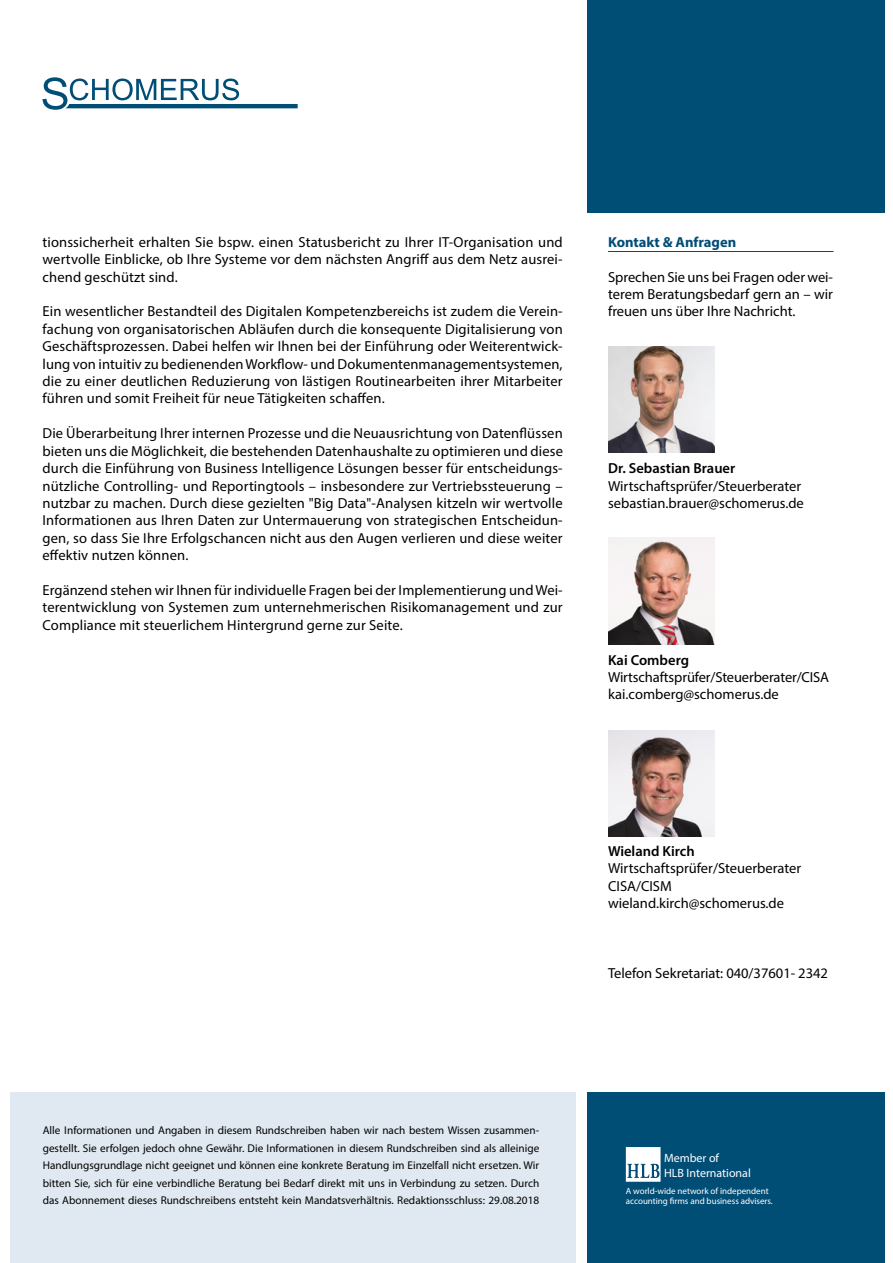
<style>
.page{position:relative;width:893px;height:1263px;background:#fff}
.page>*{position:absolute;margin:0;border:0;box-sizing:border-box;transform-origin:0 0}
.t1{font:14.55px/17.4px "Myriad Pro";color:#000;text-align:justify}
.t2{font:600 14.55px "Myriad Pro";color:#000}
.t3{font:700 14.55px "Myriad Pro";color:#004d76}
.t4{font:12px/15px "Myriad Pro";color:#fff}
.t5{font:11.25px/17.4px "Myriad Pro";color:#000;text-align:justify}
.t6{font:9px/10.5px "Myriad Pro";color:#fff}
</style>
<div class="page">
<div style="left:587px;top:0;width:297px;height:213px;background:#004d76"></div>
<div style="left:11px;top:1093px;width:565px;height:170px;background:#e0e9f1"></div>
<svg style="left:43px;top:77px;width:255px;height:33px"></svg>
<hr style="left:608px;top:251px;width:225px;height:1px;background:#004d76">
<div style="left:587px;top:1093px;width:297px;height:170px;background:#004d76"></div>
<svg style="left:626px;top:1147px;width:34px;height:35px"></svg>
<img style="left:609px;top:730px;width:105px;height:106px">
<img style="left:608px;top:538px;width:106px;height:106px">
<img style="left:608px;top:346px;width:106px;height:107px">
<p class="t1" style="left:43px;top:233px;width:522px">tionssicherheit erhalten Sie bspw. einen Statusbericht zu Ihrer IT-Organisation und wertvolle Einblicke, ob Ihre Systeme vor dem nächsten Angriff aus dem Netz ausrei&shy;chend geschützt sind.</p>
<p class="t1" style="left:43px;top:303px;width:522px">Ein wesentlicher Bestandteil des Digitalen Kompetenzbereichs ist zudem die Verein&shy;fachung von organisatorischen Abläufen durch die konsequente Digitalisierung von Geschäftsprozessen. Dabei helfen wir Ihnen bei der Einführung oder Weiterentwick&shy;lung von intuitiv zu bedienenden Workflow- und Dokumentenmanagementsystemen, die zu einer deutlichen Reduzierung von lästigen Routinearbeiten ihrer Mitarbeiter führen und somit Freiheit für neue Tätigkeiten schaffen.</p>
<p class="t1" style="left:43px;top:424px;width:522px">Die Überarbeitung Ihrer internen Prozesse und die Neuausrichtung von Datenflüssen bieten uns die Möglichkeit, die bestehenden Datenhaushalte zu optimieren und diese durch die Einführung von Business Intelligence Lösungen besser für entscheidungs&shy;nützliche Controlling- und Reportingtools – insbesondere zur Vertriebssteuerung – nutzbar zu machen. Durch diese gezielten "Big Data"-Analysen kitzeln wir wertvolle Informationen aus Ihren Daten zur Untermauerung von strategischen Entscheidun&shy;gen, so dass Sie Ihre Erfolgschancen nicht aus den Augen verlieren und diese weiter effektiv nutzen können.</p>
<p class="t1" style="left:43px;top:581px;width:522px">Ergänzend stehen wir Ihnen für individuelle Fragen bei der Implementierung und Wei&shy;terentwicklung von Systemen zum unternehmerischen Risikomanagement und zur Compliance mit steuerlichem Hintergrund gerne zur Seite.</p>
<p class="t3" style="left:608px;top:232px;width:130px">Kontakt &amp; Anfragen</p>
<p class="t1" style="left:608px;top:268px;width:227px">Sprechen Sie uns bei Fragen oder wei&shy;terem Beratungsbedarf gern an – wir freuen uns über Ihre Nachricht.</p>
<p class="t2" style="left:608px;top:459px;width:129px">Dr. Sebastian Brauer</p>
<p class="t1" style="left:608px;top:477px;width:197px">Wirtschaftsprüfer/Steuerberater sebastian.brauer@schomerus.de</p>
<p class="t2" style="left:608px;top:650px;width:82px">Kai Comberg</p>
<p class="t1" style="left:608px;top:668px;width:223px">Wirtschaftsprüfer/Steuerberater/CISA kai.comberg@schomerus.de</p>
<p class="t2" style="left:608px;top:842px;width:88px">Wieland Kirch</p>
<p class="t1" style="left:608px;top:859px;width:195px;text-align:left">Wirtschaftsprüfer/Steuerberater<br>CISA/CISM wieland.kirch@schomerus.de</p>
<p class="t1" style="left:608px;top:964px;width:221px">Telefon Sekretariat: 040/37601- 2342</p>
<p class="t5" style="left:43px;top:1122px;width:498px">Alle Informationen und Angaben in diesem Rundschreiben haben wir nach bestem Wissen zusammen&shy;gestellt. Sie erfolgen jedoch ohne Gewähr. Die Informationen in diesem Rundschreiben sind als alleinige Handlungsgrundlage nicht geeignet und können eine konkrete Beratung im Einzelfall nicht ersetzen. Wir bitten Sie, sich für eine verbindliche Beratung bei Bedarf direkt mit uns in Verbindung zu setzen. Durch das Abonnement dieses Rundschreibens entsteht kein Mandatsverhältnis. Redaktionsschluss: 29.08.2018</p>
<p class="t4" style="left:664px;top:1151px;width:88px">Member of<br>HLB International</p>
<p class="t6" style="left:626px;top:1185px;width:148px">A world-wide network of independent accounting firms and business advisers.</p>
</div>
